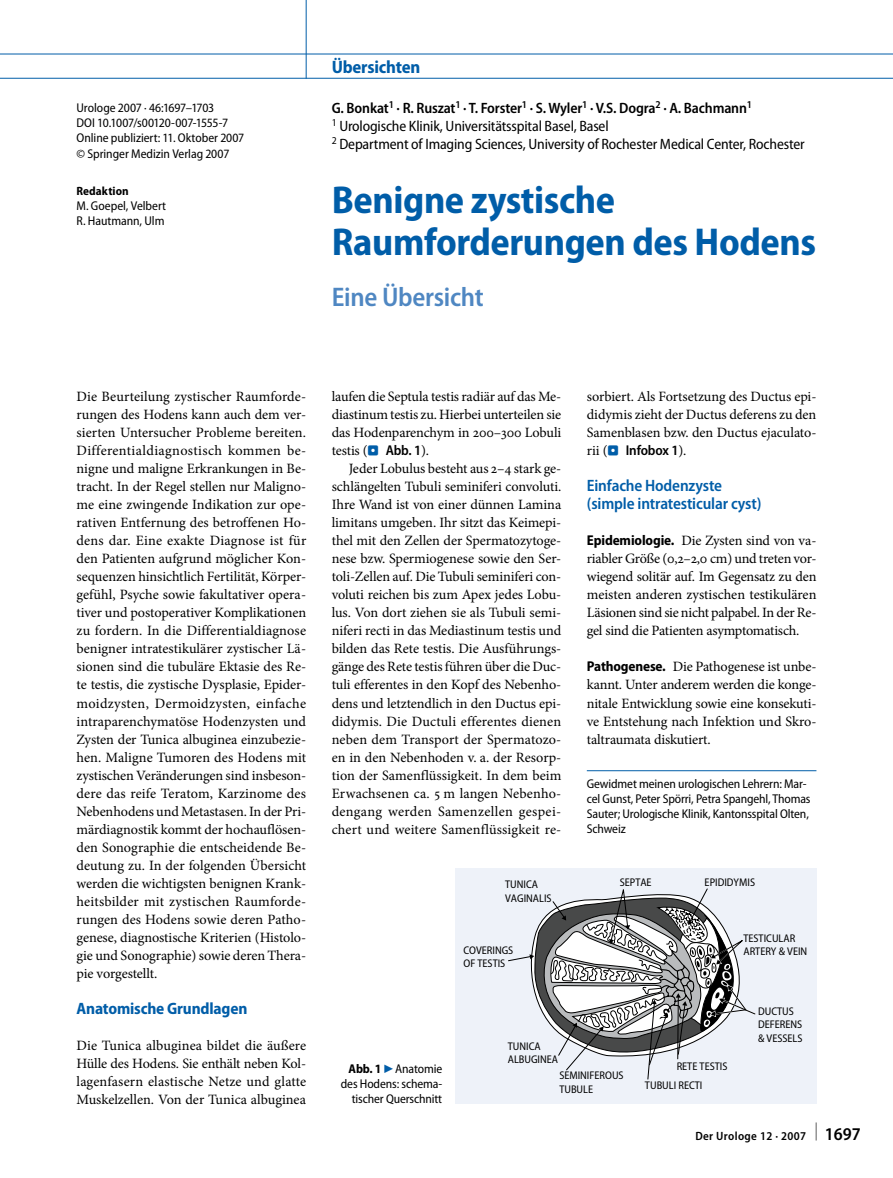
<style>
.page{position:relative;width:893px;height:1178px;background:#fff}
.page>*{position:absolute;margin:0;border:0;box-sizing:border-box;transform-origin:0 0}
._006_titel{font:700 semi-condensed 39px/42px "Myriad Pro";letter-spacing:-.01em;color:#005da8}
._007_untertitel{font:600 semi-condensed 27px "Myriad Pro";letter-spacing:-.01em;color:#4f87c2}
._001_rubrik{font:700 semi-condensed 18px "Myriad Pro";letter-spacing:-.01em;color:#005da8}
.t1{font:600 semi-condensed 18px "Myriad Pro";color:#000}
._013_u2{font:600 semi-condensed 16.5px/18px "Myriad Pro";letter-spacing:-.01em;color:#005da8}
._012_u1{font:700 semi-condensed 16.5px "Myriad Pro";letter-spacing:-.01em;color:#005da8}
._005_adresse{font:semi-condensed 15px "Myriad Pro";letter-spacing:-.01em;color:#000}
._004_autorenzeile{font:600 semi-condensed 15px "Myriad Pro";letter-spacing:-.01em;color:#000}
._010_fliesstext_ohne{font:14.25px/18px "Minion Pro";letter-spacing:-.005em;color:#000;text-align:justify}
._010_fliesstext_mit{font:14.25px/18px "Minion Pro";color:#000;text-align:justify}
._015_spitzmarke{font:14.25px/18px "Minion Pro";letter-spacing:-.015em;color:#000;text-align:justify}
._041_fussnote{font:semi-condensed 12.75px/15px "Myriad Pro";letter-spacing:-.01em;color:#000}
._002_quelle_doi{font:semi-condensed 12.75px/15.3px "Myriad Pro";letter-spacing:-.005em;color:#000}
._024_abb_legende{font:semi-condensed 12.75px/15px "Myriad Pro";letter-spacing:-.01em;color:#000;text-align:right}
._002_quelle_doi-2{font:semi-condensed 12.75px "Myriad Pro";letter-spacing:-.025em;color:#000}
.t2{font:600 semi-condensed 12px "Myriad Pro";letter-spacing:.03em;color:#000}
._002_quelle_doi-3{font:700 semi-condensed 12px "Myriad Pro";letter-spacing:.005em;color:#000}
.t3{font:semi-condensed 11.25px/13.5px "Myriad Pro";color:#000}
.s1{font-family:"S Buttons";font-size:13.5px;color:#005da8}
.s2{font-family:"Myriad Pro";font-weight:600;font-stretch:semi-condensed}
.s3{font-family:"Myriad Pro";font-weight:700;font-stretch:semi-condensed}
.s4{font-weight:700}
.s5{font-family:"S Buttons";font-stretch:normal;font-size:14.25px;color:#005da8}
</style>
<div class="page">
<hr style="left:587px;top:770px;width:229px;height:1px;background:#005da8">
<div style="left:455px;top:868px;width:361px;height:235px;background:#eef2f9"></div>
<svg style="left:508px;top:888px;width:248px;height:192px"></svg>
<hr style="left:0;top:54px;width:893px;height:1px;background:#005da8">
<hr style="left:0;top:78px;width:893px;height:1px;background:#005da8">
<hr style="left:306px;top:0;width:1px;height:79px;background:#005da8">
<p class="_002_quelle_doi" style="left:77px;top:100px;width:139px">Urologe 2007 · 46:1697–1703</p>
<p class="_002_quelle_doi-2" style="left:77px;top:116px;width:153px">DOI 10.1007/s00120-007-1555-7</p>
<p class="_002_quelle_doi" style="left:77px;top:131px;width:169px">Online publiziert: 11. Oktober 2007</p>
<p class="_002_quelle_doi" style="left:77px;top:146px;width:154px">© Springer Medizin Verlag 2007</p>
<p class="_002_quelle_doi-3" style="left:77px;top:184px;width:54px">Redaktion</p>
<p class="_002_quelle_doi" style="left:77px;top:198px;width:91px">M. Goepel, Velbert<br>R. Hautmann, Ulm</p>
<p class="_001_rubrik" style="left:332px;top:57px;width:90px">Übersichten</p>
<p class="_004_autorenzeile" style="left:332px;top:100px;width:422px">G. Bonkat<sup>1</sup> · R. Ruszat<sup>1</sup> · T. Forster<sup>1</sup> · S. Wyler<sup>1</sup> · V.S. Dogra<sup>2</sup> · A. Bachmann<sup>1</sup></p>
<p class="_005_adresse" style="left:332px;top:118px;width:279px"><sup>1</sup> Urologische Klinik, Universitätsspital Basel, Basel</p>
<p class="_005_adresse" style="left:332px;top:136px;width:475px"><sup>2</sup> Department of Imaging Sciences, University of Rochester Medical Center, Rochester</p>
<p class="_006_titel" style="left:332px;top:179px;width:486px">Benigne zystische<br>Raumforderungen des Hodens</p>
<p class="_007_untertitel" style="left:332px;top:282px;width:154px">Eine Übersicht</p>
<p class="_010_fliesstext_ohne" style="left:77px;top:388px;width:231px">Die Beurteilung zystischer Raumforde&shy;rungen des Hodens kann auch dem ver&shy;sierten Untersucher Probleme bereiten.<br>Differentialdiagnostisch kommen be&shy;nigne und maligne Erkrankungen in Be&shy;tracht. In der Regel stellen nur Maligno&shy;me eine zwingende Indikation zur ope&shy;rativen Entfernung des betroffenen Ho&shy;dens dar. Eine exakte Diagnose ist für den Patien-ten aufgrund möglicher Kon&shy;sequenzen hinsichtlich Fertilität, Körper&shy;gefühl, Psyche sowie fakultativer opera&shy;tiver und postoperativer Komplikatio-nen zu fordern. In die Differentialdiagnose benigner intratestikulärer zystischer Lä&shy;sionen sind die tubuläre Ektasie des Re&shy;te testis, die zystische Dysplasie, Epider&shy;moidzysten, Dermoidzysten, einfache intraparenchymatöse Hodenzysten und Zysten der Tunica albuginea einzubezie&shy;hen. Maligne Tumoren des Hodens mit zystischen Veränderungen sind insbeson&shy;dere das reife Teratom, Karzinome des Nebenhodens und Metastasen. In der Pri&shy;märdiagnostik kommt der hochauflösen&shy;den Sonographie die entscheidende Be&shy;deutung zu. In der folgenden Übersicht werden die wichtigsten benignen Krank&shy;heitsbilder mit zystischen Raumforde&shy;rungen des Hodens sowie deren Patho&shy;genese, diagnostische Kriterien (Histolo&shy;gie und Sonographie) sowie deren Thera&shy;pie vorgestellt.</p>
<p class="_012_u1" style="left:77px;top:999px;width:172px">Anatomische Grundlagen</p>
<p class="_010_fliesstext_ohne" style="left:77px;top:1036px;width:231px">Die Tunica albuginea bildet die äußere Hülle des Hodens. Sie enthält neben Kol&shy;lagenfasern elastische Netze und glatte Muskelzellen. Von der Tunica albuginea</p>
<p class="_010_fliesstext_ohne" style="left:332px;top:388px;width:231px">laufen die Septula testis radiär auf das Me&shy;diastinum testis zu. Hierbei unterteilen sie das Hodenparenchym in 200–300 Lobuli testis (<span class="s1">.</span> <span class="s2">Abb. 1</span>).</p>
<p class="_010_fliesstext_mit" style="left:332px;top:460px;width:231px;text-indent:17px">Jeder Lobulus besteht aus 2–4 stark ge&shy;schlängelten Tubuli seminiferi convoluti.<br>Ihre Wand ist von einer dünnen Lamina limitans umgeben. Ihr sitzt das Keimepi&shy;thel mit den Zellen der Spermatozytoge&shy;nese bzw. Spermiogenese sowie den Ser&shy;toli-Zellen auf. Die Tubuli seminiferi con&shy;voluti reichen bis zum Apex jedes Lobu&shy;lus. Von dort ziehen sie als Tubuli semi&shy;niferi recti in das Mediastinum testis und bilden das Rete testis. Die Ausführungs&shy;gänge des Rete testis führen über die Duc&shy;tuli efferentes in den Kopf des Nebenho&shy;dens und letztendlich in den Ductus epi&shy;didymis. Die Ductuli efferentes dienen neben dem Transport der Spermatozo&shy;en in den Nebenhoden v. a. der Resorp&shy;tion der Samenflüssigkeit. In dem beim Erwachsenen ca. 5 m langen Nebenho&shy;dengang werden Samenzellen gespei&shy;chert und weitere Samenflüssigkeit re-</p>
<p class="_010_fliesstext_mit" style="left:587px;top:388px;width:231px">sorbiert. Als Fortsetzung des Ductus epi&shy;didymis zieht der Ductus deferens zu den Samenblasen bzw. den Ductus ejaculato&shy;rii (<span class="s1">.</span> <span class="s2">Infobox 1</span>).</p>
<p class="_013_u2" style="left:587px;top:477px;width:176px">Einfache Hodenzyste (simple intratesticular cyst)</p>
<p class="_015_spitzmarke" style="left:587px;top:532px;width:231px"><span class="s3">Epidemiologie.</span> Die Zysten sind von va&shy;riab-ler Größe (0,2–2,0 cm) und treten vor&shy;wiegend solitär auf. Im Gegensatz zu den meisten anderen zystischen testikulären Läsionen sind sie nicht palpabel. In der Re&shy;gel sind die Patienten asymptomatisch.</p>
<p class="_015_spitzmarke" style="left:587px;top:658px;width:231px"><span class="s3">Pathogenese.</span> Die Pathogenese ist unbe&shy;kannt. Unter anderem werden die konge&shy;nitale Entwicklung sowie eine konsekuti&shy;ve Entstehung nach Infektion und Skro&shy;taltraumata diskutiert.</p>
<p class="_041_fussnote" style="left:587px;top:777px;width:225px">Gewidmet meinen urologischen Lehrern: Mar&shy;cel Gunst, Peter Spörri, Petra Spangehl, Thomas Sauter; Urologische Klinik, Kantonsspital Olten, Schweiz</p>
<p class="_024_abb_legende" style="left:341px;top:1061px;width:103px"><span class="s4">Abb. 1</span><span class="s5">7</span>Anatomie des Hodens: schema&shy;tischer Querschnitt</p>
<p class="t3" style="left:505px;top:878px;width:48px">TUNICA<br>VAGINALIS</p>
<p class="t3" style="left:620px;top:876px;width:33px">SEPTAE</p>
<p class="t3" style="left:705px;top:876px;width:52px">EPIDIDYMIS</p>
<p class="t3" style="left:743px;top:931px;width:65px">TESTICULAR<br>ARTERY &amp; VEIN</p>
<p class="t3" style="left:463px;top:943px;width:51px">COVERINGS<br>OF TESTIS</p>
<p class="t3" style="left:508px;top:1039px;width:52px">TUNICA<br>ALBUGINEA</p>
<p class="t3" style="left:559px;top:1069px;width:66px">SEMINIFEROUS<br>TUBULE</p>
<p class="t3" style="left:645px;top:1057px;width:84px;line-height:19.2px;text-indent:32px">RETE TESTIS<br>TUBULI RECTI</p>
<p class="t3" style="left:758px;top:1004px;width:46px">DUCTUS<br>DEFERENS &amp; VESSELS</p>
<p class="t2" style="left:695px;top:1129px;width:123px">Der Urologe 12 · 2007 <sup>|</sup></p>
<p class="t1" style="left:825px;top:1123px;width:37px">1697</p>
</div>
